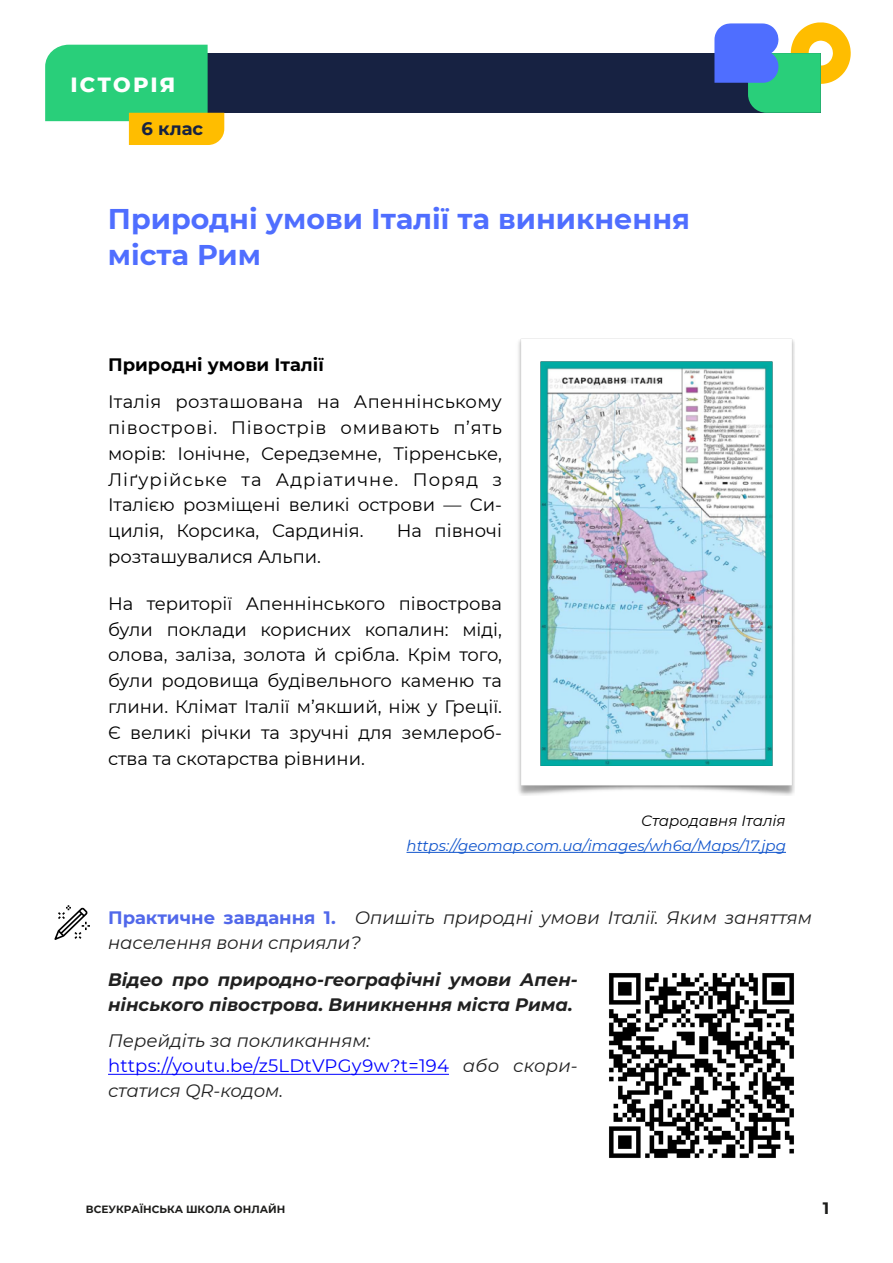
<style>
.page{position:relative;width:893px;height:1263px;background:#fff}
.page>*{position:absolute;margin:0;border:0;box-sizing:border-box;transform-origin:0 0}
.t1{font:700 28.5px/36px "Montserrat";color:#4f6eff}
.t2{font:800 21px "Montserrat";letter-spacing:.1em;color:#fff}
.t3{font:18px/25.8px "Montserrat";color:#000;text-align:justify}
.t4{font:italic 18px/24.8px "Montserrat";color:#222}
.t5{font:italic 18px/24.8px "Montserrat";color:#212121}
.t6{font:italic 700 18px/24.8px "Montserrat";color:#212121}
.t7{font:700 18px "Montserrat";color:#000}
.t8{font:700 18px "Montserrat";color:#172242}
.t9{font:700 16.5px "Montserrat";color:#1d1d1b}
.t10{font:italic 15px "Montserrat";color:#15c}
.t11{font:italic 15px "Montserrat";color:#000}
.t12{font:700 10.5px "Montserrat";color:#1d1d1b}
.s1{font-weight:700;font-style:normal;color:#5168ea}
.s2{color:#212121}
.s3{font-style:normal;color:#00f}
</style>
<div class="page">
<hr style="left:406px;top:852px;width:380px;height:1px;background:#15c">
<hr style="left:108px;top:1074px;width:341px;height:1px;background:#00f">
<img style="left:518px;top:338px;width:277px;height:458px">
<img style="left:609px;top:973px;width:185px;height:185px">
<svg style="left:54px;top:905px;width:36px;height:35px"></svg>
<div style="left:81px;top:53px;width:739px;height:60px;background:#172242"></div>
<svg style="left:714px;top:22px;width:136px;height:91px"></svg>
<svg style="left:45px;top:45px;width:179px;height:100px"></svg>
<p class="t2" style="left:71px;top:69px;width:106px">ІСТОРІЯ</p>
<p class="t8" style="left:142px;top:116px;width:63px">6 клас</p>
<h1 class="t1" style="left:108px;top:199px;width:583px">Природні умови Італії та виникнення міста Рим</h1>
<p class="t7" style="left:108px;top:352px;width:217px">!"#"$%&amp;' ()$*# +,-.'/</p>
<p class="t3" style="left:108px;top:388px;width:395px">!"#$%&amp; '()"#*(+#,# ,# -./,,%,012(34 .%+(0"'(+%. 5%+(0"'%+ (36+#7"1 .’&amp;"1<br>3('%+: !(,%8,/, 9/'/:)/3,/, ;%''/,012/, &lt;%=4'%&gt;012/ "# -:'%#"68,/. 5('&amp;: ) !"#$%?7 '()3%@/,% +/$62% (0"'(+6 — 96- A6$%&amp;, B('062#, 9#':6,%&amp;.</p>
<p class="t3" style="left:396px;top:517px;width:107px">C# .%+,(8%</p>
<p class="t3" style="left:108px;top:543px;width:215px">'()"#*4+#$60&amp; -$1.6.</p>
<p class="t3" style="left:108px;top:590px;width:395px">C# "/'6"('%D -./,,%,012(E( .%+(0"'(+# F4$6 .(2$#:6 2('60,6G 2(.#$6,: 3%:%, ($(+#, )#$%)#, )($("# &gt; 0'%F$#. B'%3 "(E(, F4$6 '(:(+6@# F4:%+/$1,(E( 2#3/,7 "# E$6,6. B$%3#" !"#$%D 3’&amp;2*6&gt;, ,%H 4 I'/A%D.<br>J +/$62% '%826 "# )'48,% :$&amp; )/3$/'(F-0"+# "# 02("#'0"+# '%+,6,6.</p>
<p class="t11" style="left:641px;top:810px;width:146px">!"#$%&amp;#'() *"#+,)</p>
<p class="t10" style="left:406px;top:835px;width:381px">https://geomap.com.ua/images/wh6a/Maps/17.jpg</p>
<p class="t5" style="left:108px;top:905px;width:705px"><span class="s1">!"-0,#1&amp;2 3-*%-&amp;&amp;4 1.</span> -./0,"1 .$/$%&amp;(, 23%'/ *"#+,4. 56/3 7#()"")3 (#89+9(() '%(/ 8.$/)+/?</p>
<p class="t6" style="left:108px;top:966px;width:471px">!"#$% &amp;'% &amp;'('%#)%-*$%*'+,"-)" ./%0( 1&amp;$)- )")234%*% &amp;"0%25'%0+. !()(4)$))6 /"25+ 7(/+.</p>
<p class="t4" style="left:108px;top:1028px;width:471px"><span class="s2">:9$9;&amp;,"1</span> 7# .%6+/6#(()3: <span class="s3">https://youtu.be/z5LDtVPGy9w?t=194</span> #&lt;% 86%$/-<br>8"#"/8) QR-6%&amp;%3.</p>
<p class="t12" style="left:86px;top:1202px;width:201px">ВСЕУКРАЇНСЬКА ШКОЛА ОНЛАЙН</p>
<p class="t9" style="left:823px;top:1197px;width:8px">1</p>
</div>
